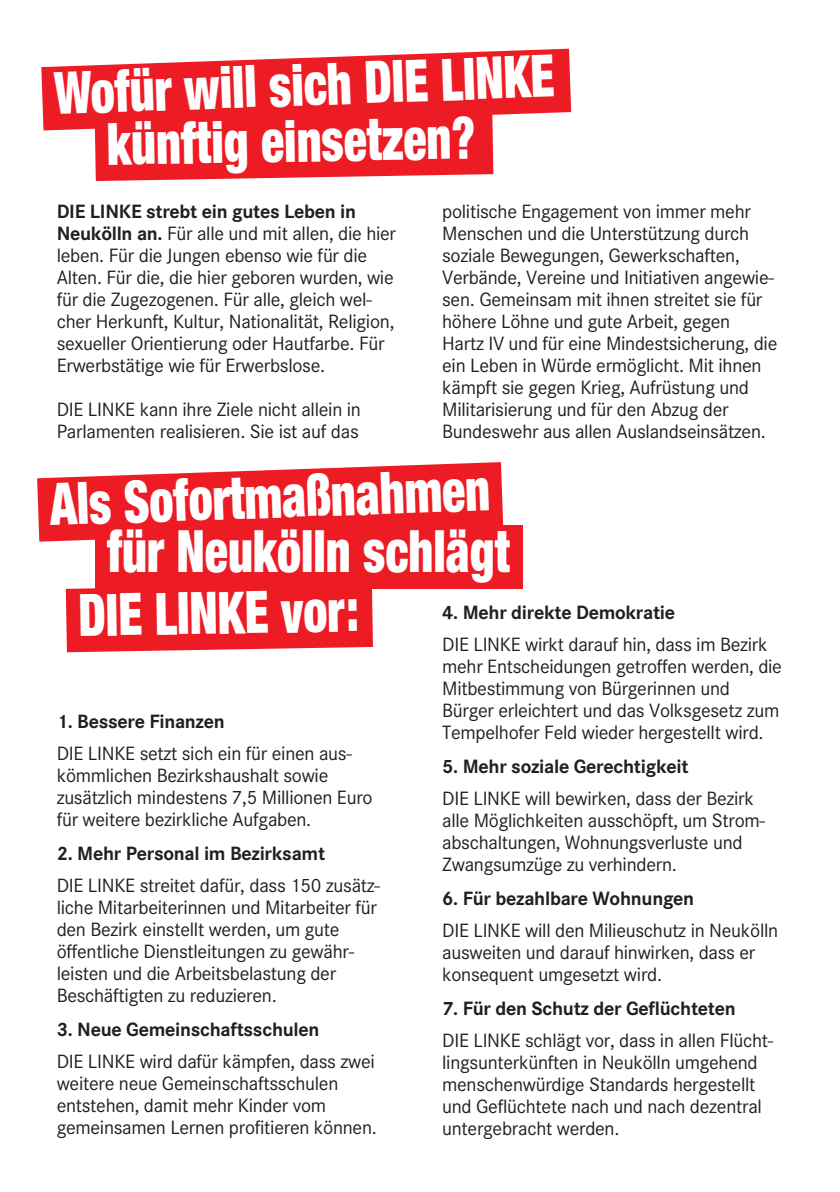
<style>
.page{position:relative;width:840px;height:1192px;background:#fff}
.page>*{position:absolute;margin:0;border:0;box-sizing:border-box;transform-origin:0 0}
.t1{font:900 condensed 58.6px "Helvetica Neue";color:#fff;scale:.82 1}
.t2{font:20px/22px "Corporate S";letter-spacing:-.015em;color:#231f20}
.t3{font:700 20px "Corporate S";letter-spacing:-.015em;color:#231f20}
.s1{font-weight:700}
</style>
<div class="page">
<svg style="left:41px;top:49px;width:530px;height:81px;fill:#ed1c24"></svg>
<div style="left:95px;top:111px;width:398px;height:70px;background:#ed1c24"></div>
<svg style="left:37px;top:462px;width:466px;height:80px;background:#ef3a40"></svg>
<div style="left:95px;top:525px;width:428px;height:63px;background:#ed1c24"></div>
<div style="left:66px;top:588px;width:307px;height:64px;background:#ed1c24"></div>
<h1 class="t1" style="left:54px;top:72px;width:612px;rotate:-2deg">Wofür will sich DIE LINKE</h1>
<h1 class="t1" style="left:107px;top:123px;width:451px;rotate:-1deg">künftig einsetzen?</h1>
<p class="t2" style="left:57px;top:203px;width:341px"><span class="s1">DIE LINKE strebt ein gutes Leben in Neukölln an.</span> Für alle und mit allen, die hier leben. Für die Jungen ebenso wie für die Alten. Für die, die hier geboren wurden, wie für die Zugezogenen. Für alle, gleich wel&shy;cher Herkunft, Kultur, Nationalität, Religion, sexueller Orientierung oder Hautfarbe. Für Erwerbstätige wie für Erwerbslose.</p>
<p class="t2" style="left:57px;top:401px;width:306px">DIE LINKE kann ihre Ziele nicht allein in<br>Parlamenten realisieren. Sie ist auf das</p>
<p class="t2" style="left:442px;top:203px;width:337px">politische Engagement von immer mehr Menschen und die Unterstützung durch soziale Bewegungen, Gewerkschaften, Verbände, Vereine und Initiativen angewie&shy;sen. Gemeinsam mit ihnen streitet sie für höhere Löhne und gute Arbeit, gegen<br>Hartz IV und für eine Mindestsicherung, die ein Leben in Würde ermöglicht. Mit ihnen kämpft sie gegen Krieg, Aufrüstung und Militarisierung und für den Abzug der Bundeswehr aus allen Auslandseinsätzen.</p>
<h1 class="t1" style="left:49px;top:484px;width:538px;rotate:-2deg">Als Sofortmaßnahmen</h1>
<h1 class="t1" style="left:107px;top:531px;width:493px">für Neukölln schlägt</h1>
<h1 class="t1" style="left:78px;top:594px;width:344px;rotate:-1deg">DIE LINKE vor:</h1>
<p class="t3" style="left:442px;top:605px;width:234px">4. Mehr direkte Demokratie</p>
<p class="t2" style="left:442px;top:636px;width:341px">DIE LINKE wirkt darauf hin, dass im Bezirk mehr Entscheidungen getroffen werden, die Mitbestimmung von Bürgerinnen und Bürger erleichtert und das Volksgesetz zum Tempelhofer Feld wieder hergestellt wird.</p>
<p class="t3" style="left:442px;top:759px;width:248px">5. Mehr soziale Gerechtigkeit</p>
<p class="t2" style="left:442px;top:790px;width:324px">DIE LINKE will bewirken, dass der Bezirk alle Möglichkeiten ausschöpft, um Strom&shy;abschaltungen, Wohnungsverluste und Zwangsumzüge zu verhindern.</p>
<p class="t3" style="left:442px;top:891px;width:254px">6. Für bezahlbare Wohnungen</p>
<p class="t2" style="left:442px;top:922px;width:338px">DIE LINKE will den Milieuschutz in Neukölln ausweiten und darauf hinwirken, dass er konsequent umgesetzt wird.</p>
<p class="t3" style="left:442px;top:1001px;width:295px">7. Für den Schutz der Geflüchteten</p>
<p class="t2" style="left:442px;top:1032px;width:333px">DIE LINKE schlägt vor, dass in allen Flücht&shy;lingsunterkünften in Neukölln umgehend menschenwürdige Standards hergestellt und Geflüchtete nach und nach dezentral untergebracht werden.</p>
<p class="t3" style="left:57px;top:714px;width:170px">1. Bessere Finanzen</p>
<p class="t2" style="left:57px;top:745px;width:317px">DIE LINKE setzt sich ein für einen aus&shy;kömmlichen Bezirkshaushalt sowie zusätzlich mindestens 7,5 Millionen Euro für weitere bezirkliche Aufgaben.</p>
<p class="t3" style="left:57px;top:846px;width:270px">2. Mehr Personal im Bezirksamt</p>
<p class="t2" style="left:57px;top:877px;width:325px">DIE LINKE streitet dafür, dass 150 zusätz - liche Mitarbeiterinnen und Mitarbeiter für den Bezirk einstellt werden, um gute öffentliche Dienstleitungen zu gewähr - leisten und die Arbeitsbelastung der Beschäftigten zu reduzieren.</p>
<p class="t3" style="left:57px;top:1022px;width:264px">3. Neue Gemeinschaftsschulen</p>
<p class="t2" style="left:57px;top:1053px;width:322px">DIE LINKE wird dafür kämpfen, dass zwei weitere neue Gemeinschaftsschulen entstehen, damit mehr Kinder vom gemeinsamen Lernen profitieren können.</p>
</div>
